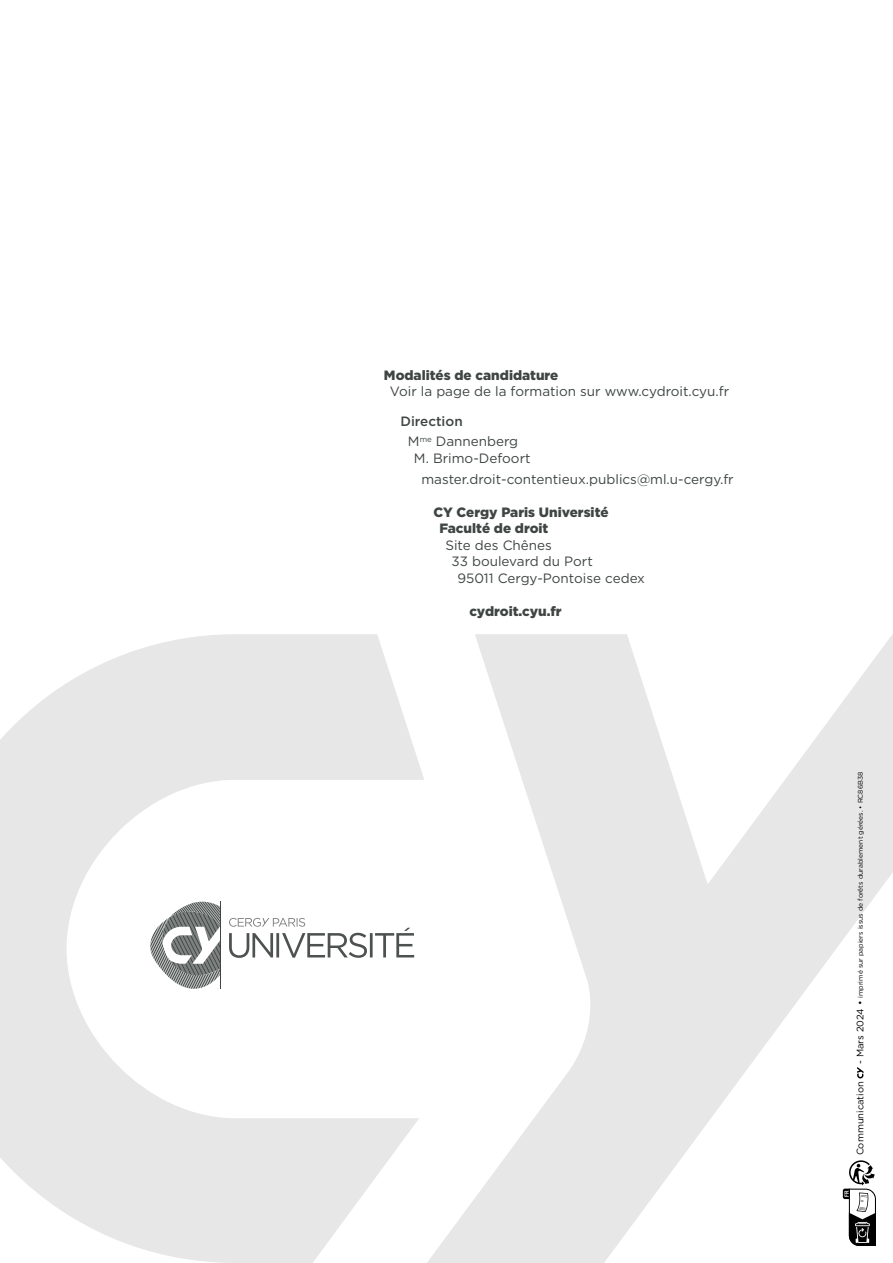
<style>
.page{position:relative;width:893px;height:1263px;background:#fff}
.page>*{position:absolute;margin:0;border:0;box-sizing:border-box;transform-origin:0 0}
.t1{font:13.5px/20.7px "Gotham";color:#3e4543}
.t2{font:900 13.5px/16.5px "Gotham Pro";color:#3e4543}
.t3{font:9.45px "Gotham";color:#000}
.t4{font:6.75px "Gotham";color:#000}
.t5{font:700 5.85px "Arial Narrow";color:#fff}
.s1{font-weight:500}
.s2{font-size:9.45px}
</style>
<div class="page">
<svg style="left:427px;top:634px;width:466px;height:629px"></svg>
<svg style="left:0;top:634px;width:424px;height:629px;fill:#e7e7e7"></svg>
<svg style="left:229px;top:918px;width:185px;height:40px"></svg>
<hr style="left:220px;top:902px;width:1px;height:87px;background:#3e4543">
<svg style="left:150px;top:902px;width:70px;height:87px"></svg>
<svg style="left:857px;top:1067px;width:6px;height:11px"></svg>
<svg style="left:843px;top:1160px;width:33px;height:86px"></svg>
<p class="t2" style="left:384px;top:366px;width:176px">Modalités de candidature</p>
<p class="t1" style="left:390px;top:381px;width:341px">Voir la page de la formation sur www.cydroit.cyu.fr</p>
<p class="t1" style="left:408px;top:410px;width:112px;text-indent:-8px"><span class="s1">Direction<br></span>M<sup>me</sup> Dannenberg</p>
<p class="t1" style="left:421px;top:447px;width:314px;text-indent:-8px">M. Brimo-Defoort master.droit-contentieux.publics@ml.u-cergy.fr</p>
<p class="t2" style="left:439px;top:503px;width:171px;text-indent:-6px">CY Cergy Paris Université<br>Faculté de droit</p>
<p class="t1" style="left:445px;top:534px;width:108px">Site des Chênes</p>
<p class="t1" style="left:451px;top:551px;width:143px">33 boulevard du Port</p>
<p class="t1" style="left:457px;top:567px;width:189px">95011 Cergy-Pontoise cedex</p>
<p class="t2" style="left:469px;top:602px;width:94px">cydroit.cyu.fr</p>
<p class="t4" style="left:856px;top:1064px;width:294px;rotate:-90deg"><span class="s2">- Mars 2024 •</span> imprimé sur papiers issus de forêts durablement gérées. • RC86B38</p>
<p class="t3" style="left:854px;top:1155px;width:76px;rotate:-90deg">Communication</p>
<p class="t5" style="left:842px;top:1197px;width:8px;rotate:-90deg">FR</p>
</div>
